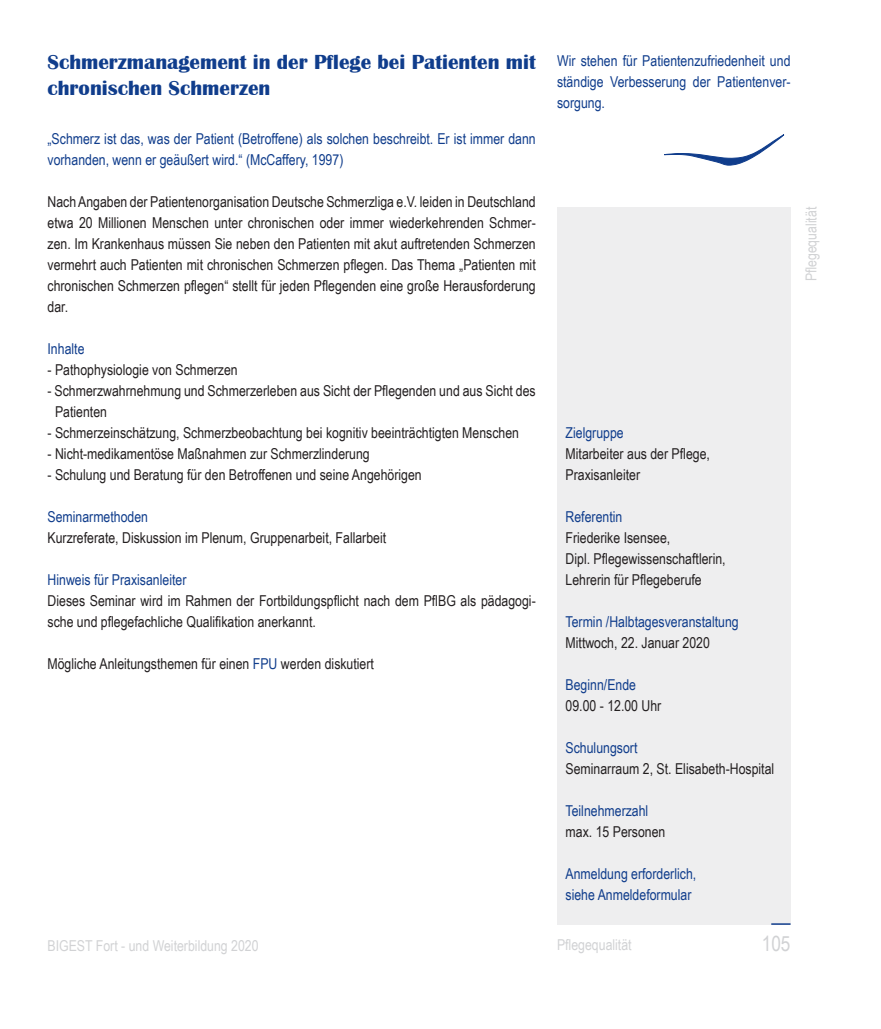
<style>
.page{position:relative;width:881px;height:1029px;background:#fff}
.page>*{position:absolute;margin:0;border:0;box-sizing:border-box;transform-origin:0 0}
.t1{font:700 21px/25.2px "Britannic";color:#103d8c}
.t2{font:21px "Arial Narrow";color:#d1d2d4}
.t3{font:15px/21px "Arial Narrow";color:#231f20}
.t4{font:15px/21px "Arial Narrow";color:#103d8c}
.t5{font:15px "Arial Narrow";color:#d1d2d4}
.s1{color:#fff}
.s2{color:#103d8c}
</style>
<div class="page">
<svg style="left:664px;top:134px;width:120px;height:31px"></svg>
<div style="left:557px;top:207px;width:233px;height:718px;background:#eeeeef"></div>
<svg style="left:771px;top:923px;width:19px;height:2px"></svg>
<h1 class="t1" style="left:48px;top:50px;width:489px">Schmerzmanagement in der Pflege bei Patienten mit chronischen Schmerzen</h1>
<p class="t4" style="left:48px;top:127px;width:489px">„Schmerz ist das, was der Patient (Betroffene) als solchen beschreibt. Er ist immer dann vorhanden, wenn er geäußert wird.“ (McCaffery, 1997)</p>
<p class="t3" style="left:48px;top:190px;width:489px;text-align:justify">Nach Angaben der Patientenorganisation Deutsche Schmerzliga e.V. leiden in Deutschland etwa 20 Millionen Menschen unter chronischen oder immer wiederkehrenden Schmer&shy;zen. Im Krankenhaus müssen Sie neben den Patienten mit akut auftretenden Schmerzen vermehrt auch Patienten mit chronischen Schmerzen pflegen. Das Thema „Patienten mit chronischen Schmerzen pflegen“ stellt für jeden Pflegenden eine große Herausforderung dar.</p>
<p class="t4" style="left:48px;top:337px;width:38px">Inhalte</p>
<p class="t3" style="left:48px;top:358px;width:192px">- Pathophysiologie von Schmerzen</p>
<p class="t3" style="left:48px;top:379px;width:489px">- Schmerzwahrnehmung und Schmerzerleben aus Sicht der Pflegenden und aus Sicht des</p>
<p class="t3" style="left:48px;top:400px;width:61px"><span class="s1">-</span> Patienten</p>
<p class="t3" style="left:48px;top:421px;width:473px">- Schmerzeinschätzung, Schmerzbeobachtung bei kognitiv beeinträchtigten Menschen</p>
<p class="t3" style="left:48px;top:442px;width:323px">- Nicht-medikamentöse Maßnahmen zur Schmerzlinderung</p>
<p class="t3" style="left:48px;top:463px;width:375px">- Schulung und Beratung für den Betroffenen und seine Angehörigen</p>
<p class="t4" style="left:48px;top:505px;width:102px">Seminarmethoden</p>
<p class="t3" style="left:48px;top:526px;width:340px">Kurzreferate, Diskussion im Plenum, Gruppenarbeit, Fallarbeit</p>
<p class="t4" style="left:48px;top:568px;width:140px">Hinweis für Praxisanleiter</p>
<p class="t3" style="left:48px;top:589px;width:489px">Dieses Seminar wird im Rahmen der Fortbildungspflicht nach dem PflBG als pädagogi&shy;sche und pflegefachliche Qualifikation anerkannt.</p>
<p class="t3" style="left:48px;top:652px;width:328px">Mögliche Anleitungsthemen für einen <span class="s2">FPU</span> werden diskutiert</p>
<p class="t4" style="left:557px;top:50px;width:235px;text-align:justify">Wir stehen für Patientenzufriedenheit und ständige Verbesserung der Patientenver&shy;sorgung.</p>
<p class="t4" style="left:565px;top:421px;width:60px">Zielgruppe</p>
<p class="t3" style="left:565px;top:442px;width:146px">Mitarbeiter aus der Pflege,<br>Praxisanleiter</p>
<p class="t4" style="left:565px;top:505px;width:58px">Referentin</p>
<p class="t3" style="left:565px;top:526px;width:161px">Friederike Isensee,<br>Dipl. Pflegewissenschaftlerin,<br>Lehrerin für Pflegeberufe</p>
<p class="t4" style="left:565px;top:610px;width:174px">Termin /Halbtagesveranstaltung</p>
<p class="t3" style="left:565px;top:631px;width:146px">Mittwoch, 22. Januar 2020</p>
<p class="t4" style="left:565px;top:673px;width:72px">Beginn/Ende</p>
<p class="t3" style="left:565px;top:694px;width:97px">09.00 - 12.00 Uhr</p>
<p class="t4" style="left:565px;top:736px;width:73px">Schulungsort</p>
<p class="t3" style="left:565px;top:757px;width:210px">Seminarraum 2, St. Elisabeth-Hospital</p>
<p class="t4" style="left:565px;top:799px;width:84px">Teilnehmerzahl</p>
<p class="t3" style="left:565px;top:820px;width:101px">max. 15 Personen</p>
<p class="t4" style="left:565px;top:862px;width:132px">Anmeldung erforderlich, siehe Anmeldeformular</p>
<p class="t5" style="left:48px;top:934px;width:212px">BIGEST Fort - und Weiterbildung 2020</p>
<p class="t5" style="left:557px;top:934px;width:76px">Pflegequalität</p>
<h1 class="t2" style="left:761px;top:928px;width:30px">105</h1>
<p class="t5" style="left:799px;top:281px;width:76px;rotate:-90deg">Pflegequalität</p>
</div>
